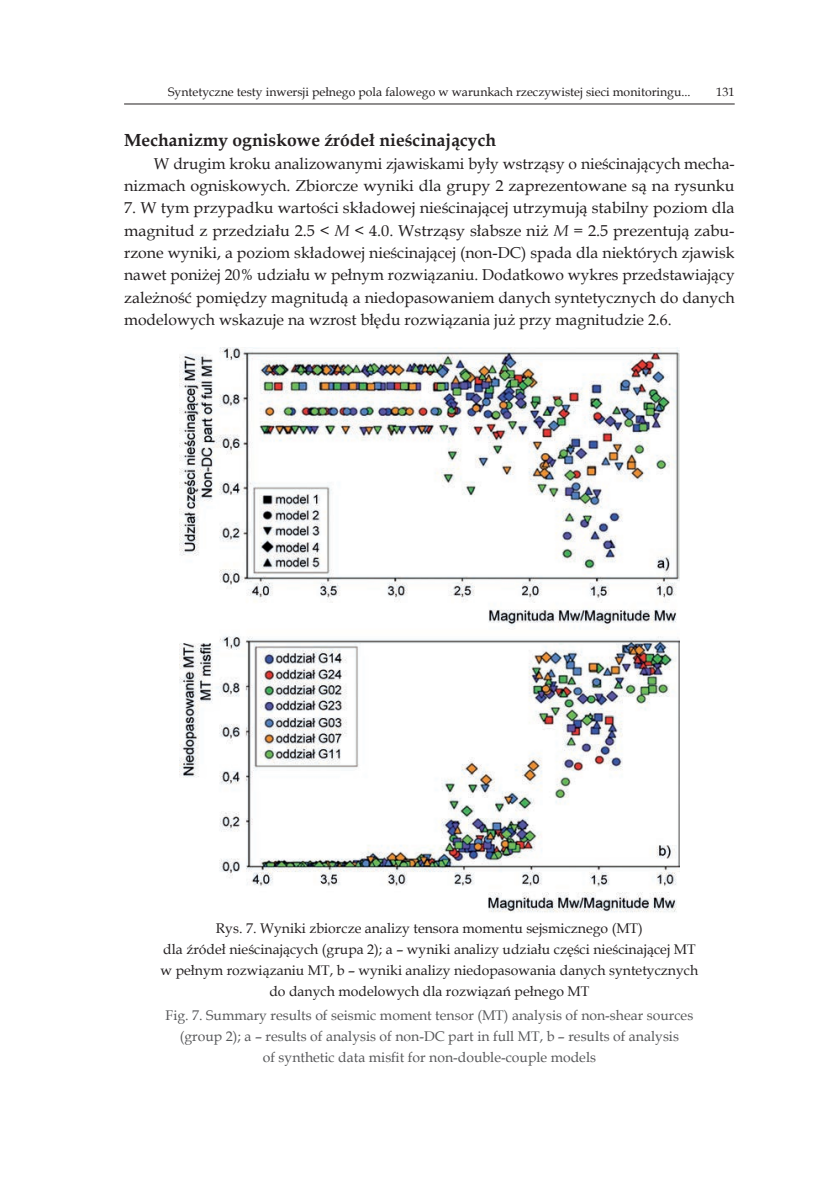
<style>
.page{position:relative;width:834px;height:1186px;background:#fff}
.page>*{position:absolute;margin:0;border:0;box-sizing:border-box;transform-origin:0 0}
.t1{font:700 17.5px "Book Antiqua";color:#231f20}
.t2{font:15.75px/22.4px "Book Antiqua";color:#231f20;text-align:right}
.t3{font:14px/21px "Book Antiqua";color:#231f20;text-align:center}
.t4{font:14px/21px "Book Antiqua";color:#57585a;text-align:center}
.t5{font:12.25px "Book Antiqua";color:#231f20}
.s1{font-style:italic}
</style>
<div class="page">
<hr style="left:124px;top:104px;width:610px;height:1px;background:#231f20">
<img style="left:179px;top:347px;width:500px;height:565px">
<p class="t5" style="left:168px;top:84px;width:524px">Syntetyczne testy inwersji pełnego pola falowego w warunkach rzeczywistej sieci monitoringu...</p>
<p class="t5" style="left:716px;top:84px;width:20px">131</p>
<p class="t1" style="left:124px;top:128px;width:373px">Mechanizmy ogniskowe źródeł nieścinających</p>
<p class="t2" style="left:124px;top:152px;width:612px">W drugim kroku analizowanymi zjawiskami były wstrząsy o nieścinających mecha&shy;nizmach ogniskowych. Zbiorcze wyniki dla grupy 2 zaprezentowane są na rysunku</p>
<p class="t2" style="left:124px;top:196px;width:612px;text-align:justify">7. W tym przypadku wartości składowej nieścinającej utrzymują stabilny poziom dla magnitud z przedziału 2.5 &lt; <span class="s1">M</span> &lt; 4.0. Wstrząsy słabsze niż <span class="s1">M</span> = 2.5 prezentują zabu&shy;rzone wyniki, a poziom składowej nieścinającej (non-DC) spada dla niektórych zjawisk nawet poniżej 20% udziału w pełnym rozwiązaniu. Dodatkowo wykres przedstawiający zależność pomiędzy magnitudą a niedopasowaniem danych syntetycznych do danych modelowych wskazuje na wzrost błędu rozwiązania już przy magnitudzie 2.6.</p>
<p class="t3" style="left:160px;top:918px;width:539px">Rys. 7. Wyniki zbiorcze analizy tensora momentu sejsmicznego (MT)<br>dla źródeł nieścinających (grupa 2); a – wyniki analizy udziału części nieścinającej MT w pełnym rozwiązaniu MT, b – wyniki analizy niedopasowania danych syntetycznych do danych modelowych dla rozwiązań pełnego MT</p>
<p class="t4" style="left:165px;top:1004px;width:529px">Fig. 7. Summary results of seismic moment tensor (MT) analysis of non-shear sources (group 2); a – results of analysis of non-DC part in full MT, b – results of analysis<br>of synthetic data misfit for non-double-couple models</p>
</div>
